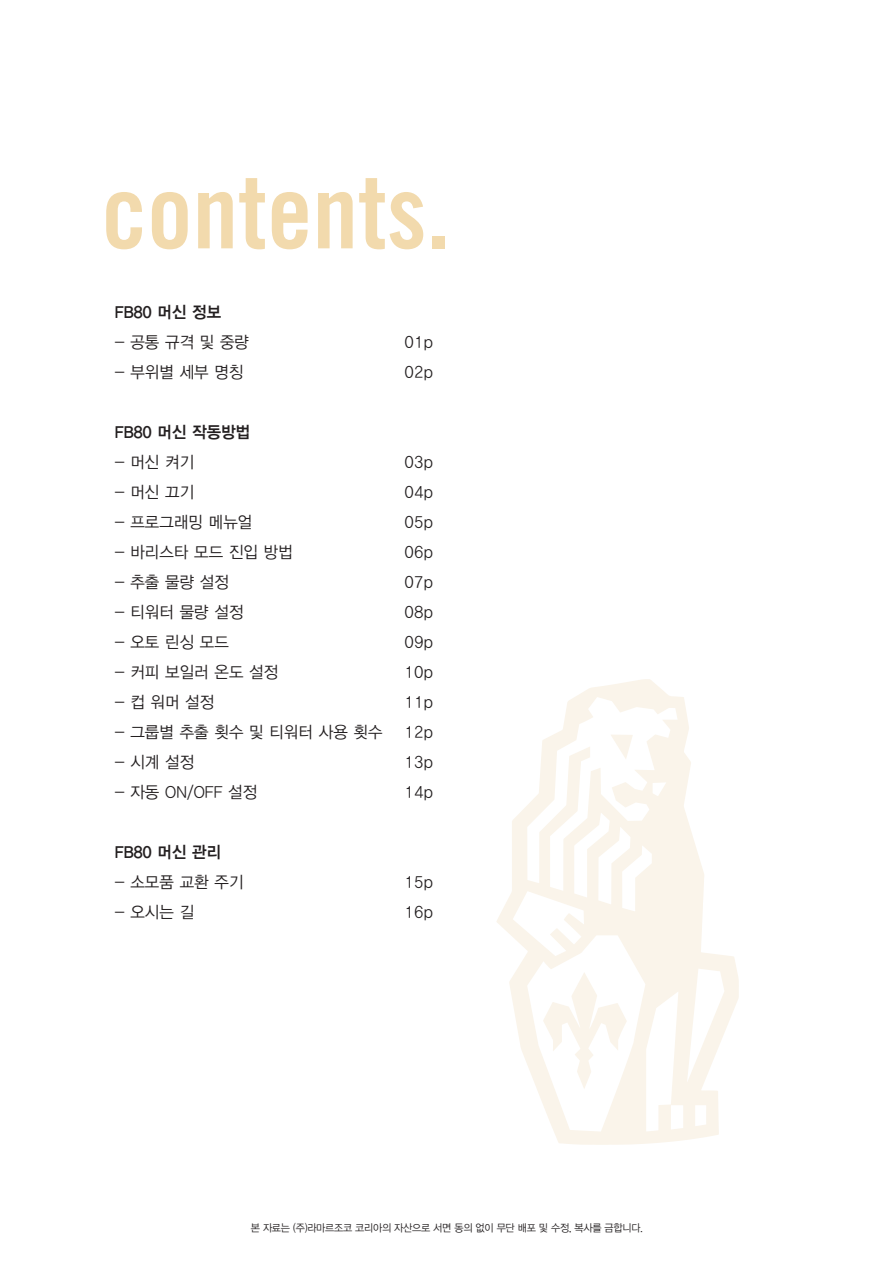
<style>
.page{position:relative;width:893px;height:1263px;background:#fff}
.page>*{position:absolute;margin:0;border:0;box-sizing:border-box;transform-origin:0 0}
.t1{font:102.9px "Trade Gothic LT Std Bd Cn 20";color:#f2daad}
.t2{font:16.5px/30px "YDIYGO320";letter-spacing:.01em;color:#231f20;scale:.95 1}
.t3{font:16.5px "YDIYGO340";letter-spacing:.01em;color:#231f20;scale:.95 1}
.t4{font:10.5px "YDIYGO320";letter-spacing:-.025em;color:#231f20;scale:.95 1}
</style>
<div class="page">
<svg style="left:496px;top:679px;width:243px;height:466px"></svg>
<svg style="left:543px;top:972px;width:84px;height:117px"></svg>
<svg style="left:611px;top:734px;width:22px;height:25px"></svg>
<h1 class="t1" style="left:101px;top:149px;width:350px">contents.</h1>
<p class="t3" style="left:115px;top:302px;width:114px">FB80 머신 정보</p>
<p class="t2" style="left:115px;top:327px;width:143px">- 공통 규격 및 중량</p>
<p class="t2" style="left:115px;top:357px;width:137px">- 부위별 세부 명칭</p>
<p class="t3" style="left:115px;top:422px;width:144px">FB80 머신 작동방법</p>
<p class="t2" style="left:115px;top:447px;width:85px">- 머신 켜기</p>
<p class="t2" style="left:115px;top:477px;width:85px">- 머신 끄기</p>
<p class="t2" style="left:115px;top:507px;width:146px">- 프로그래밍 메뉴얼</p>
<p class="t2" style="left:115px;top:537px;width:189px">- 바리스타 모드 진입 방법</p>
<p class="t2" style="left:115px;top:567px;width:122px">- 추출 물량 설정</p>
<p class="t2" style="left:115px;top:597px;width:137px">- 티워터 물량 설정</p>
<p class="t2" style="left:115px;top:627px;width:122px">- 오토 린싱 모드</p>
<p class="t2" style="left:115px;top:657px;width:174px">- 커피 보일러 온도 설정</p>
<p class="t2" style="left:115px;top:687px;width:106px">- 컵 워머 설정</p>
<p class="t2" style="left:115px;top:717px;width:283px">- 그룹별 추출 횟수 및 티워터 사용 횟수</p>
<p class="t2" style="left:115px;top:747px;width:85px">- 시계 설정</p>
<p class="t2" style="left:115px;top:777px;width:151px">- 자동 ON/OFF 설정</p>
<p class="t3" style="left:115px;top:842px;width:114px">FB80 머신 관리</p>
<p class="t2" style="left:115px;top:867px;width:137px">- 소모품 교환 주기</p>
<p class="t2" style="left:115px;top:897px;width:85px">- 오시는 길</p>
<p class="t2" style="left:405px;top:327px;width:31px">01p<br>02p</p>
<p class="t2" style="left:405px;top:447px;width:31px;text-align:justify">03p 04p 05p 06p 07p 08p 09p 10p 11p 12p 13p 14p</p>
<p class="t2" style="left:405px;top:867px;width:31px">15p<br>16p</p>
<p class="t4" style="left:251px;top:1222px;width:414px">본 자료는 (주)라마르조코 코리아의 자산으로 서면 동의 없이 무단 배포 및 수정, 복사를 금합니다.</p>
</div>
